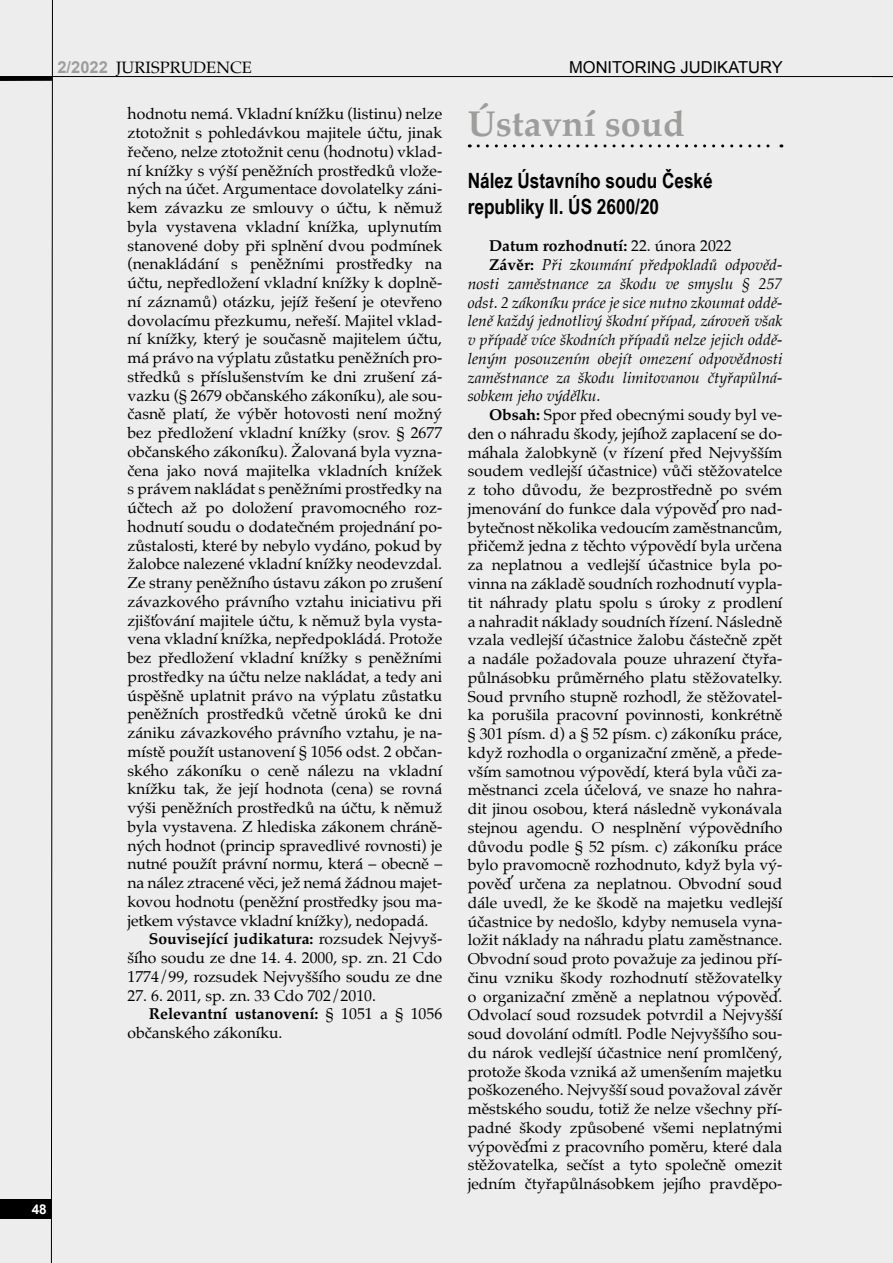
<style>
.page{position:relative;width:893px;height:1263px;background:#ededed}
.page>*{position:absolute;margin:0;border:0;box-sizing:border-box;transform-origin:0 0}
.titulek_24_1{font:700 36px "Palatino";color:#9d9d9c}
.titulek_14_17{font:700 21px/25.5px "Arial Narrow";color:#000}
.t1{font:16.5px "Arial";color:#000}
.t2{font:16.5px "Palatino";color:#000}
.t3{font:15.75px/18.8px "Palatino";color:#000;text-align:justify}
.t4{font:italic 15.75px/18.8px "Palatino";color:#000;text-align:justify}
.t5{font:700 15.75px "Palatino";color:#000}
.t6{font:700 13.5px "Arial";color:#fff}
.s1{font-family:"Arial";font-weight:700;color:#9d9d9c}
.s2{font-weight:700}
.s3{font-weight:400}
.s4{font-weight:700;font-style:normal}
</style>
<div class="page">
<svg style="left:51px;top:0;width:2px;height:1263px;background:#757575"></svg>
<hr style="left:0;top:76px;width:893px;height:1px;background:#000">
<svg style="left:0;top:77px;width:52px;height:4px"></svg>
<div style="left:0;top:1199px;width:51px;height:19px;background:#000"></div>
<svg style="left:478px;top:144px;width:304px;height:3px"></svg>
<p class="t6" style="left:32px;top:1200px;width:17px">48</p>
<p class="t2" style="left:57px;top:54px;width:196px"><span class="s1">2/2022</span> JURISPRUDENCE</p>
<p class="t1" style="left:569px;top:57px;width:215px">MONITORING JUDIKATURY</p>
<p class="t3" style="left:128px;top:104px;width:316px">hodnotu nemá. Vkladní knížku (listinu) nelze ztotožnit s pohledávkou majitele účtu, jinak řečeno, nelze ztotožnit cenu (hodnotu) vklad&shy;ní knížky s výší peněžních prostředků vlože&shy;ných na účet. Argumentace dovolatelky záni&shy;kem závazku ze smlouvy o účtu, k němuž byla vystavena vkladní knížka, uplynutím stanovené doby při splnění dvou podmínek (nenakládání s peněžními prostředky na účtu, nepředložení vkladní knížky k doplně&shy;ní záznamů) otázku, jejíž řešení je otevřeno dovolacímu přezkumu, neřeší. Majitel vklad&shy;ní knížky, který je současně majitelem účtu, má právo na výplatu zůstatku peněžních pro&shy;středků s příslušenstvím ke dni zrušení zá&shy;vazku (§ 2679 občanského zákoníku), ale sou&shy;časně platí, že výběr hotovosti není možný bez předložení vkladní knížky (srov. § 2677 občanského zákoníku). Žalovaná byla vyzna&shy;čena jako nová majitelka vkladních knížek s právem nakládat s peněžními prostředky na účtech až po doložení pravomocného roz&shy;hodnutí soudu o dodatečném projednání po&shy;zůstalosti, které by nebylo vydáno, pokud by žalobce nalezené vkladní knížky neodevzdal.<br>Ze strany peněžního ústavu zákon po zrušení závazkového právního vztahu iniciativu při zjišťování majitele účtu, k němuž byla vysta&shy;vena vkladní knížka, nepředpokládá. Protože bez předložení vkladní knížky s peněžními prostředky na účtu nelze nakládat, a tedy ani úspěšně uplatnit právo na výplatu zůstatku peněžních prostředků včetně úroků ke dni zániku závazkového právního vztahu, je na&shy;místě použít ustanovení § 1056 odst. 2 občan&shy;ského zákoníku o ceně nálezu na vkladní knížku tak, že její hodnota (cena) se rovná výši peněžních prostředků na účtu, k němuž byla vystavena. Z hlediska zákonem chráně&shy;ných hodnot (princip spravedlivé rovnosti) je nutné použít právní normu, která – obecně – na nález ztracené věci, jež nemá žádnou majet&shy;kovou hodnotu (peněžní prostředky jsou ma&shy;jetkem výstavce vkladní knížky), nedopadá.</p>
<p class="t3" style="left:128px;top:929px;width:316px;text-indent:21px"><span class="s2">Související judikatura:</span> rozsudek Nejvyš&shy;šího soudu ze dne 14. 4. 2000, sp. zn. 21 Cdo 1774/99, rozsudek Nejvyššího soudu ze dne</p>
<p class="t3" style="left:128px;top:986px;width:250px">27. 6. 2011, sp. zn. 33 Cdo 702/2010.</p>
<p class="t3" style="left:128px;top:1004px;width:316px;text-indent:21px"><span class="s2">Relevantní ustanovení:</span> § 1051 a § 1056 občanského zákoníku.</p>
<p class="titulek_24_1" style="left:468px;top:93px;width:218px">Ústavní soud</p>
<p class="titulek_14_17" style="left:468px;top:167px;width:246px">Nález Ústavního soudu České republiky II. ÚS 2600/20</p>
<p class="t5" style="left:489px;top:233px;width:244px">Datum rozhodnutí: <span class="s3">22. února 2022</span></p>
<p class="t4" style="left:468px;top:255px;width:316px;text-indent:21px"><span class="s4">Závěr:</span> Při zkoumání předpokladů odpověd&shy;nosti zaměstnance za škodu ve smyslu § 257 odst. 2 zákoníku práce je sice nutno zkoumat oddě&shy;leně každý jednotlivý škodní případ, zároveň však v případě více škodních případů nelze jejich oddě&shy;leným posouzením obejít omezení odpovědnosti zaměstnance za škodu limitovanou čtyřapůlná&shy;sobkem jeho výdělku.</p>
<p class="t3" style="left:468px;top:405px;width:316px;text-indent:21px"><span class="s2">Obsah:</span> Spor před obecnými soudy byl ve&shy;den o náhradu škody, jejíhož zaplacení se do&shy;máhala žalobkyně (v řízení před Nejvyšším soudem vedlejší účastnice) vůči stěžovatelce z toho důvodu, že bezprostředně po svém jmenování do funkce dala výpověď pro nad&shy;bytečnost několika vedoucím zaměstnancům, přičemž jedna z těchto výpovědí byla určena za neplatnou a vedlejší účastnice byla po&shy;vinna na základě soudních rozhodnutí vypla&shy;tit náhrady platu spolu s úroky z prodlení a nahradit náklady soudních řízení. Následně vzala vedlejší účastnice žalobu částečně zpět a nadále požadovala pouze uhrazení čtyřa&shy;půlnásobku průměrného platu stěžovatelky.<br>Soud prvního stupně rozhodl, že stěžovatel&shy;ka porušila pracovní povinnosti, konkrétně § 301 písm. d) a § 52 písm. c) zákoníku práce, když rozhodla o organizační změně, a přede&shy;vším samotnou výpovědí, která byla vůči za&shy;městnanci zcela účelová, ve snaze ho nahra&shy;dit jinou osobou, která následně vykonávala stejnou agendu. O nesplnění výpovědního důvodu podle § 52 písm. c) zákoníku práce bylo pravomocně rozhodnuto, když byla vý&shy;pověď určena za neplatnou. Obvodní soud dále uvedl, že ke škodě na majetku vedlejší účastnice by nedošlo, kdyby nemusela vyna&shy;ložit náklady na náhradu platu zaměstnance.<br>Obvodní soud proto považuje za jedinou pří&shy;činu vzniku škody rozhodnutí stěžovatelky o organizační změně a neplatnou výpověď.<br>Odvolací soud rozsudek potvrdil a Nejvyšší soud dovolání odmítl. Podle Nejvyššího sou&shy;du nárok vedlejší účastnice není promlčený, protože škoda vzniká až umenšením majetku poškozeného. Nejvyšší soud považoval závěr městského soudu, totiž že nelze všechny pří&shy;padné škody způsobené všemi neplatnými výpověďmi z pracovního poměru, které dala stěžovatelka, sečíst a tyto společně omezit jedním čtyřapůlnásobkem jejího pravděpo-</p>
</div>
